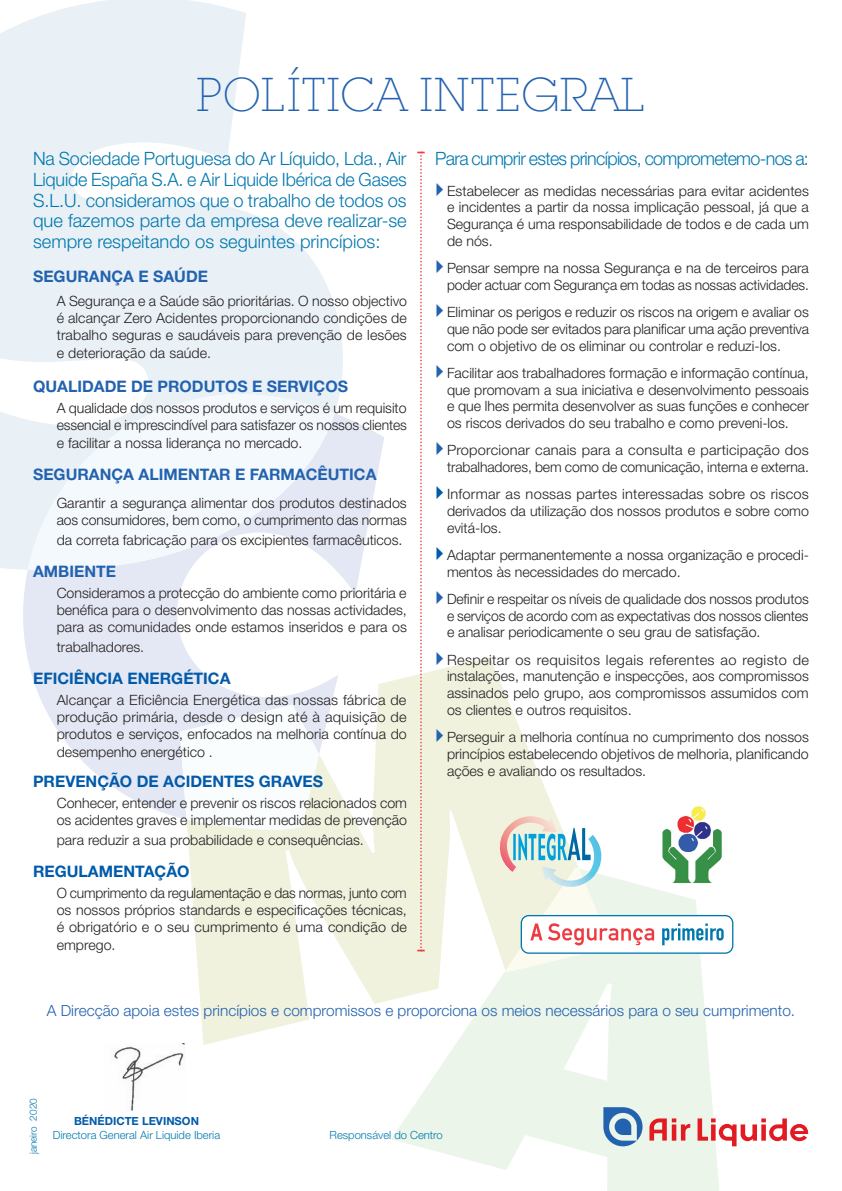
<style>
.page{position:relative;width:842px;height:1191px;background:#fff}
.page>*{position:absolute;margin:0;border:0;box-sizing:border-box;transform-origin:0 0}
.t1{font:300 46.7px "Lubalin Graph IT Cby BT Xtra";color:#2362af}
.t2{font:300 18.4px/20.9px "Helvetica Neue LT Std";color:#0078ae;text-align:justify}
.t3{font:300 18.4px "Helvetica Neue LT Std";letter-spacing:-.04em;color:#0078ae}
.t4{font:700 15.9px "Helvetica Neue LT Std";color:#2362af}
.t5{font:700 15.9px "Helvetica Neue LT Std";color:#015aaa}
.t6{font:300 15.4px "Helvetica Neue LT Std";color:#2362af}
.t7{font:300 14.2px/16.7px "Helvetica Neue LT Std";color:#231f20;text-align:justify}
.t8{font:300 11.2px "Helvetica Neue LT Std";color:#0078ae}
.t9{font:700 11.2px "Helvetica Neue LT Std";color:#015aaa}
.t10{font:300 10px "Helvetica Neue LT Std";color:#0078ae}
</style>
<div class="page">
<svg style="left:0;top:0;width:343px;height:568px;fill:#e9f1f7"></svg>
<svg style="left:187px;top:657px;width:370px;height:388px;fill:#f0f2de"></svg>
<svg style="left:391px;top:868px;width:328px;height:323px;fill:#ebf5e9"></svg>
<svg style="left:4px;top:413px;width:380px;height:406px"></svg>
<svg style="left:28px;top:394px;width:307px;height:176px;fill:#f4f9fd"></svg>
<svg style="left:180px;top:704px;width:139px;height:125px"></svg>
<div style="left:521px;top:915px;width:212px;height:38px;background:#fff;border-radius:7px"></div>
<div style="left:521px;top:915px;width:212px;height:38px;border:1px solid #0078ae;border-radius:7px"></div>
<svg style="left:662px;top:923px;width:62px;height:22px"></svg>
<svg style="left:417px;top:152px;width:8px;height:799px"></svg>
<svg style="left:649px;top:1118px;width:41px;height:22px"></svg>
<svg style="left:697px;top:1118px;width:111px;height:28px"></svg>
<svg style="left:603px;top:1107px;width:39px;height:39px;background:#79a1c7"></svg>
<svg style="left:496px;top:816px;width:158px;height:156px"></svg>
<img style="left:114px;top:1043px;width:71px;height:68px">
<img style="left:662px;top:806px;width:60px;height:77px">
<svg style="left:437px;top:657px;width:6px;height:8px"></svg>
<svg style="left:437px;top:729px;width:6px;height:13px"></svg>
<h1 class="t1" style="left:196px;top:66px;width:452px">POLÍTICA INTEGRAL</h1>
<p class="t2" style="left:33px;top:147px;width:375px">Na Sociedade Portuguesa do Ar Líquido, Lda., Air Liquide España S.A. e Air Liquide Ibérica de Gases S.L.U. consideramos que o trabalho de todos os que fazemos parte da empresa deve realizar-se sempre respeitando os seguintes princípios:</p>
<p class="t4" style="left:33px;top:267px;width:176px">SEGURANÇA E SAÚDE</p>
<p class="t7" style="left:57px;top:292px;width:352px">A Segurança e a Saúde são prioritárias. O nosso objectivo é alcançar Zero Acidentes proporcionando condições de trabalho seguras e saudáveis para prevenção de lesões</p>
<p class="t7" style="left:57px;top:344px;width:156px">e deterioração da saúde.</p>
<p class="t4" style="left:33px;top:376px;width:316px">QUALIDADE DE PRODUTOS E SERVIÇOS</p>
<p class="t7" style="left:57px;top:399px;width:352px">A qualidade dos nossos produtos e serviços é um requisito essencial e imprescindível para satisfazer os nossos clientes</p>
<p class="t7" style="left:57px;top:434px;width:247px">e facilitar a nossa liderança no mercado.</p>
<p class="t4" style="left:33px;top:464px;width:345px">SEGURANÇA ALIMENTAR E FARMACÊUTICA</p>
<p class="t7" style="left:57px;top:495px;width:352px">Garantir a segurança alimentar dos produtos destinados aos consumidores, bem como, o cumprimento das normas</p>
<p class="t7" style="left:57px;top:531px;width:347px">da correta fabricação para os excipientes farmacêuticos.</p>
<p class="t4" style="left:33px;top:561px;width:85px">AMBIENTE</p>
<p class="t7" style="left:57px;top:585px;width:352px">Consideramos a protecção do ambiente como prioritária e benéfica para o desenvolvimento das nossas actividades, para as comunidades onde estamos inseridos e para os</p>
<p class="t7" style="left:57px;top:638px;width:89px">trabalhadores.</p>
<p class="t5" style="left:33px;top:668px;width:199px">EFICIÊNCIA ENERGÉTICA</p>
<p class="t7" style="left:57px;top:691px;width:352px">Alcançar a Eficiência Energética das nossas fábrica de produção primária, desde o design até à aquisição de produtos e serviços, enfocados na melhoria contínua do</p>
<p class="t7" style="left:57px;top:743px;width:158px">desempenho energético .</p>
<p class="t5" style="left:33px;top:771px;width:291px">PREVENÇÃO DE ACIDENTES GRAVES</p>
<p class="t7" style="left:57px;top:794px;width:352px">Conhecer, entender e prevenir os riscos relacionados com os acidentes graves e implementar medidas de prevenção</p>
<p class="t7" style="left:57px;top:831px;width:309px">para reduzir a sua probabilidade e consequências.</p>
<p class="t5" style="left:33px;top:861px;width:158px">REGULAMENTAÇÃO</p>
<p class="t7" style="left:57px;top:884px;width:352px">O cumprimento da regulamentação e das normas, junto com os nossos próprios standards e especificações técnicas, é obrigatório e o seu cumprimento é uma condição de</p>
<p class="t7" style="left:57px;top:936px;width:60px">emprego.</p>
<p class="t3" style="left:435px;top:147px;width:375px">Para cumprir estes princípios, comprometemo-nos a:</p>
<p class="t7" style="left:447px;top:182px;width:363px">Estabelecer as medidas necessárias para evitar acidentes e incidentes a partir da nossa implicação pessoal, já que a Segurança é uma responsabilidade de todos e de cada um de nós.</p>
<p class="t7" style="left:447px;top:259px;width:363px">Pensar sempre na nossa Segurança e na de terceiros para poder actuar com Segurança em todas as nossas actividades.</p>
<p class="t7" style="left:447px;top:303px;width:363px">Eliminar os perigos e reduzir os riscos na origem e avaliar os que não pode ser evitados para planificar uma ação preventiva com o objetivo de os eliminar ou controlar e reduzi-los.</p>
<p class="t7" style="left:447px;top:364px;width:363px">Facilitar aos trabalhadores formação e informação contínua, que promovam a sua iniciativa e desenvolvimento pessoais e que lhes permita desenvolver as suas funções e conhecer os riscos derivados do seu trabalho e como preveni-los.</p>
<p class="t7" style="left:447px;top:441px;width:363px">Proporcionar canais para a consulta e participação dos trabalhadores, bem como de comunicação, interna e externa.</p>
<p class="t7" style="left:447px;top:485px;width:363px">Informar as nossas partes interessadas sobre os riscos derivados da utilização dos nossos produtos e sobre como evitá-los.</p>
<p class="t7" style="left:447px;top:546px;width:363px">Adaptar permanentemente a nossa organização e procedi&shy;mentos às necessidades do mercado.</p>
<p class="t7" style="left:447px;top:590px;width:363px">Definir e respeitar os níveis de qualidade dos nossos produtos e serviços de acordo com as expectativas dos nossos clientes e analisar periodicamente o seu grau de satisfação.</p>
<p class="t7" style="left:447px;top:651px;width:364px">Respeitar os requisitos legais referentes ao registo de instalações, manutenção e inspecções, aos compromissos assinados pelo grupo, aos compromissos assumidos com os clientes e outros requisitos.</p>
<p class="t7" style="left:447px;top:728px;width:363px">Perseguir a melhoria contínua no cumprimento dos nossos princípios estabelecendo objetivos de melhoria, planificando ações e avaliando os resultados.</p>
<p class="t6" style="left:47px;top:1001px;width:750px">A Direcção apoia estes princípios e compromissos e proporciona os meios necessários para o seu cumprimento.</p>
<p class="t10" style="left:27px;top:1154px;width:57px;rotate:-90deg">janeiro 2020</p>
<p class="t9" style="left:74px;top:1114px;width:126px">BÉNÉDICTE LEVINSON</p>
<p class="t8" style="left:53px;top:1127px;width:169px">Directora General Air Liquide Iberia</p>
<p class="t8" style="left:329px;top:1127px;width:115px">Responsável do Centro</p>
</div>
